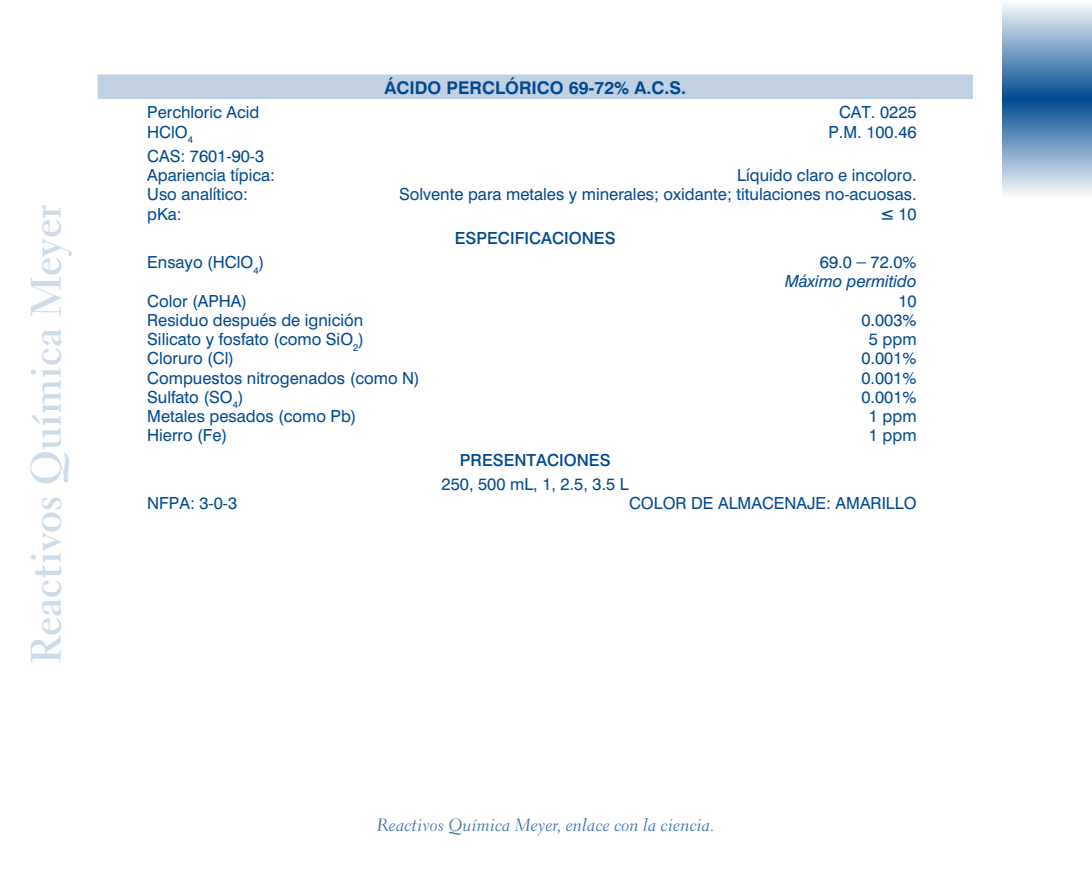
<style>
.page{position:relative;width:1092px;height:869px;background:#fff}
.page>*{position:absolute;margin:0;border:0;box-sizing:border-box;transform-origin:0 0}
.t1{font:42px "Transitional 521 BT Bold A";color:#ccdbe9}
.t2{font:17.5px "Transitional 521 BT Cursive A";color:#4076ac}
.t3{font:700 17.5px "Swiss 721 BT";color:#004990}
.t4{font:16.62px/19.2px "Swiss 721 BT";color:#004990}
.t5{font:500 16.62px "Swiss 721 BT";color:#004990}
.t6{font:italic 16.62px/19.2px "Swiss 721 BT";color:#004990;text-align:right}
.s1{font-style:normal}
.s2{font-style:normal;font-size:19.25px}
</style>
<div class="page">
<svg style="left:1002px;top:4px;width:89px;height:190px;background:#799fc4"></svg>
<div style="left:98px;top:74px;width:874px;height:25px;background:#bfd1e3"></div>
<h1 class="t1" style="left:20px;top:664px;width:461px;rotate:-90deg">Reactivos Química Meyer</h1>
<p class="t3" style="left:384px;top:77px;width:24px">ÁCIDO</p>
<p class="t3" style="left:446px;top:77px;width:13px">PERC</p>
<p class="t3" style="left:495px;top:77px;width:23px">LÓRICO</p>
<p class="t3" style="left:568px;top:77px;width:119px">69-72% A.C.S.</p>
<p class="t4" style="left:147px;top:102px;width:114px">Perchloric Acid</p>
<p class="t4" style="left:839px;top:102px;width:79px">CAT. 0225</p>
<p class="t4" style="left:147px;top:122px;width:47px">HClO<sub>4</sub></p>
<p class="t4" style="left:828px;top:122px;width:90px">P.M. 100.46</p>
<p class="t4" style="left:147px;top:146px;width:129px">CAS: 7601-90-3<br>Apariencia típica:</p>
<p class="t4" style="left:737px;top:165px;width:181px">Líquido claro e incoloro.</p>
<p class="t4" style="left:147px;top:184px;width:102px">Uso analítico:</p>
<p class="t4" style="left:399px;top:184px;width:519px">Solvente para metales y minerales; oxidante; titulaciones no-acuosas.</p>
<p class="t4" style="left:147px;top:204px;width:36px">pKa:</p>
<p class="t4" style="left:881px;top:204px;width:37px">≤ 10</p>
<p class="t5" style="left:455px;top:228px;width:162px">ESPECIFICACIONES</p>
<p class="t4" style="left:147px;top:252px;width:118px">Ensayo (HClO<sub>4</sub>)</p>
<p class="t6" style="left:785px;top:252px;width:133px"><span class="s1">69.0</span> <span class="s2">–</span> <span class="s1">72.0%<br></span>Máximo permitido</p>
<p class="t4" style="left:147px;top:291px;width:101px">Color (APHA)</p>
<p class="t4" style="left:898px;top:291px;width:20px">10</p>
<p class="t4" style="left:147px;top:310px;width:217px">Residuo después de ignición</p>
<p class="t4" style="left:861px;top:310px;width:57px">0.003%</p>
<p class="t4" style="left:147px;top:329px;width:218px">Silicato y fosfato (como SiO<sub>2</sub>)</p>
<p class="t4" style="left:868px;top:329px;width:49px">5 ppm</p>
<p class="t4" style="left:147px;top:348px;width:88px">Cloruro (Cl)</p>
<p class="t4" style="left:861px;top:348px;width:57px">0.001%</p>
<p class="t4" style="left:147px;top:368px;width:274px">Compuestos nitrogenados (como N)</p>
<p class="t4" style="left:861px;top:368px;width:57px">0.001%</p>
<p class="t4" style="left:147px;top:387px;width:98px">Sulfato (SO<sub>4</sub>)</p>
<p class="t4" style="left:861px;top:387px;width:57px">0.001%</p>
<p class="t4" style="left:147px;top:406px;width:211px">Metales pesados (como Pb)</p>
<p class="t4" style="left:868px;top:406px;width:49px">1 ppm</p>
<p class="t4" style="left:147px;top:425px;width:82px">Hierro (Fe)</p>
<p class="t4" style="left:868px;top:425px;width:49px">1 ppm</p>
<p class="t5" style="left:460px;top:449px;width:152px">PRESENTACIONES</p>
<p class="t4" style="left:441px;top:474px;width:189px">250, 500 mL, 1, 2.5, 3.5 L</p>
<p class="t4" style="left:147px;top:493px;width:91px">NFPA: 3-0-3</p>
<p class="t4" style="left:629px;top:493px;width:289px">COLOR DE ALMACENAJE: AMARILLO</p>
<p class="t2" style="left:377px;top:814px;width:339px">Reactivos Química Meyer, enlace con la ciencia.</p>
</div>
